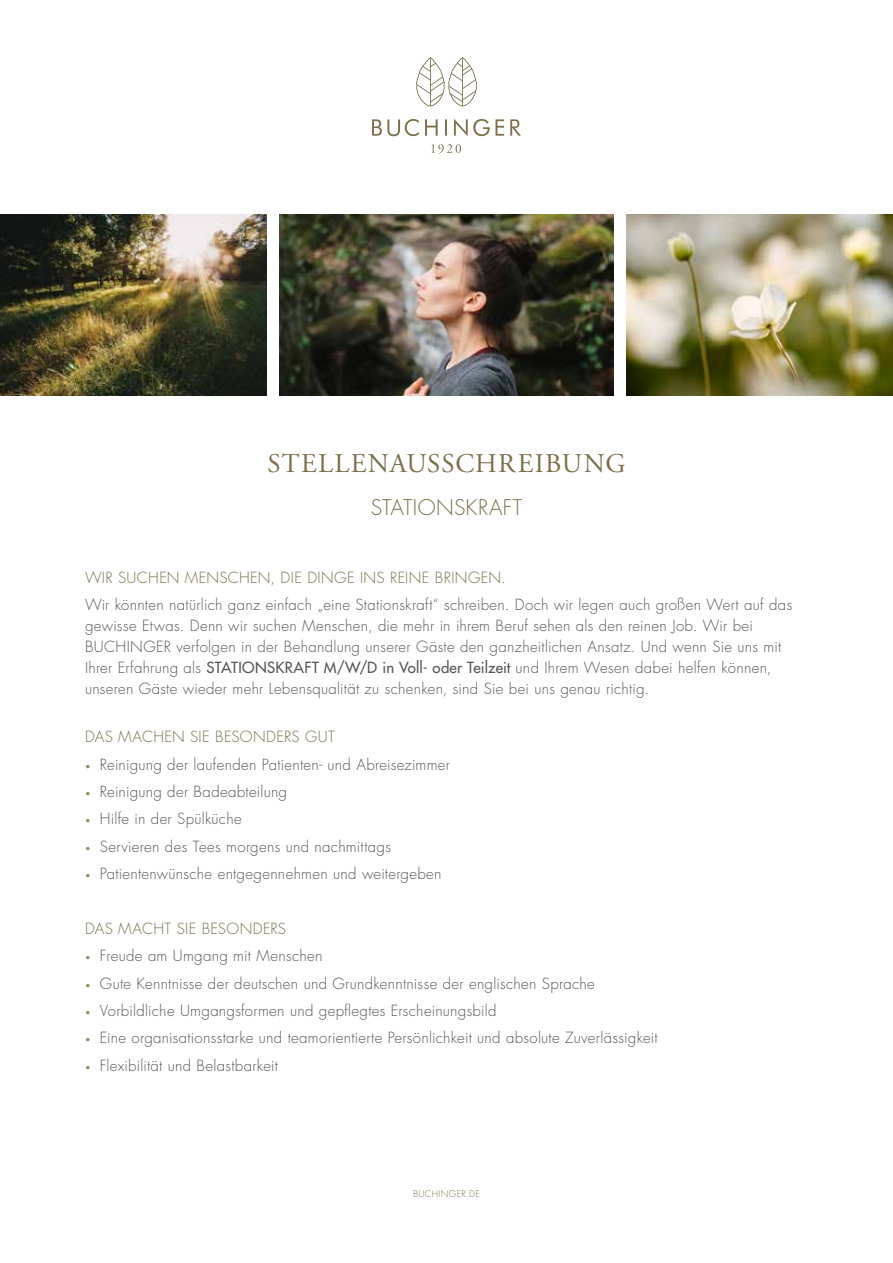
<style>
.page{position:relative;width:893px;height:1263px;background:#fff}
.page>*{position:absolute;margin:0;border:0;box-sizing:border-box;transform-origin:0 0}
.t1{font:27px "Adobe Garamond Pro";letter-spacing:.045em;color:#7d6f4a}
.t2{font:300 21px "Futura Std";letter-spacing:.015em;color:#7d6f4a}
.t3{font:300 15px/21px "Futura Std";letter-spacing:.02em;color:#575756}
.t4{font:300 15px "Futura Std";letter-spacing:.025em;color:#7d6f4a}
.t5{font:300 9px "Futura Std";letter-spacing:.045em;color:#7d6f4a}
.s1{font-weight:500}
.s2{font-size:9px;color:#938667}
</style>
<div class="page">
<img style="left:626px;top:215px;width:267px;height:180px">
<img style="left:0;top:215px;width:266px;height:180px">
<img style="left:280px;top:215px;width:333px;height:180px">
<svg style="left:372px;top:57px;width:149px;height:97px"></svg>
<h1 class="t1" style="left:267px;top:447px;width:360px">STELLENAUSSCHREIBUNG</h1>
<h2 class="t2" style="left:371px;top:494px;width:153px">STATIONSKRAFT</h2>
<p class="t4" style="left:85px;top:568px;width:422px">WIR SUCHEN MENSCHEN, DIE DINGE INS REINE BRINGEN.</p>
<p class="t3" style="left:85px;top:594px;width:709px">Wir könnten natürlich ganz einfach „eine Stationskraft“ schreiben. Doch wir legen auch großen Wert auf das gewisse Etwas. Denn wir suchen Menschen, die mehr in ihrem Beruf sehen als den reinen Job. Wir bei BUCHINGER verfolgen in der Behandlung unserer Gäste den ganzheitlichen Ansatz. Und wenn Sie uns mit Ihrer Erfahrung als <span class="s1">STATIONSKRAFT M/W/D in Voll- oder Teilzeit</span> und Ihrem Wesen dabei helfen können, unseren Gäste wieder mehr Lebensqualität zu schenken, sind Sie bei uns genau richtig.</p>
<p class="t4" style="left:85px;top:728px;width:251px">DAS MACHEN SIE BESONDERS GUT</p>
<p class="t3" style="left:85px;top:754px;width:367px"><span class="s2">•</span> Reinigung der laufenden Patienten- und Abreisezimmer</p>
<p class="t3" style="left:85px;top:781px;width:204px"><span class="s2">•</span> Reinigung der Badeabteilung</p>
<p class="t3" style="left:85px;top:809px;width:158px"><span class="s2">•</span> Hilfe in der Spülküche</p>
<p class="t3" style="left:85px;top:836px;width:307px"><span class="s2">•</span> Servieren des Tees morgens und nachmittags</p>
<p class="t3" style="left:85px;top:864px;width:358px"><span class="s2">•</span> Patientenwünsche entgegennehmen und weitergeben</p>
<p class="t4" style="left:85px;top:919px;width:203px">DAS MACHT SIE BESONDERS</p>
<p class="t3" style="left:85px;top:946px;width:239px"><span class="s2">•</span> Freude am Umgang mit Menschen</p>
<p class="t3" style="left:85px;top:973px;width:511px"><span class="s2">•</span> Gute Kenntnisse der deutschen und Grundkenntnisse der englischen Sprache</p>
<p class="t3" style="left:85px;top:1000px;width:413px"><span class="s2">•</span> Vorbildliche Umgangsformen und gepflegtes Erscheinungsbild</p>
<p class="t3" style="left:85px;top:1028px;width:574px"><span class="s2">•</span> Eine organisationsstarke und teamorientierte Persönlichkeit und absolute Zuverlässigkeit</p>
<p class="t3" style="left:85px;top:1055px;width:194px"><span class="s2">•</span> Flexibilität und Belastbarkeit</p>
<p class="t5" style="left:413px;top:1188px;width:68px">BUCHINGER.DE</p>
</div>
